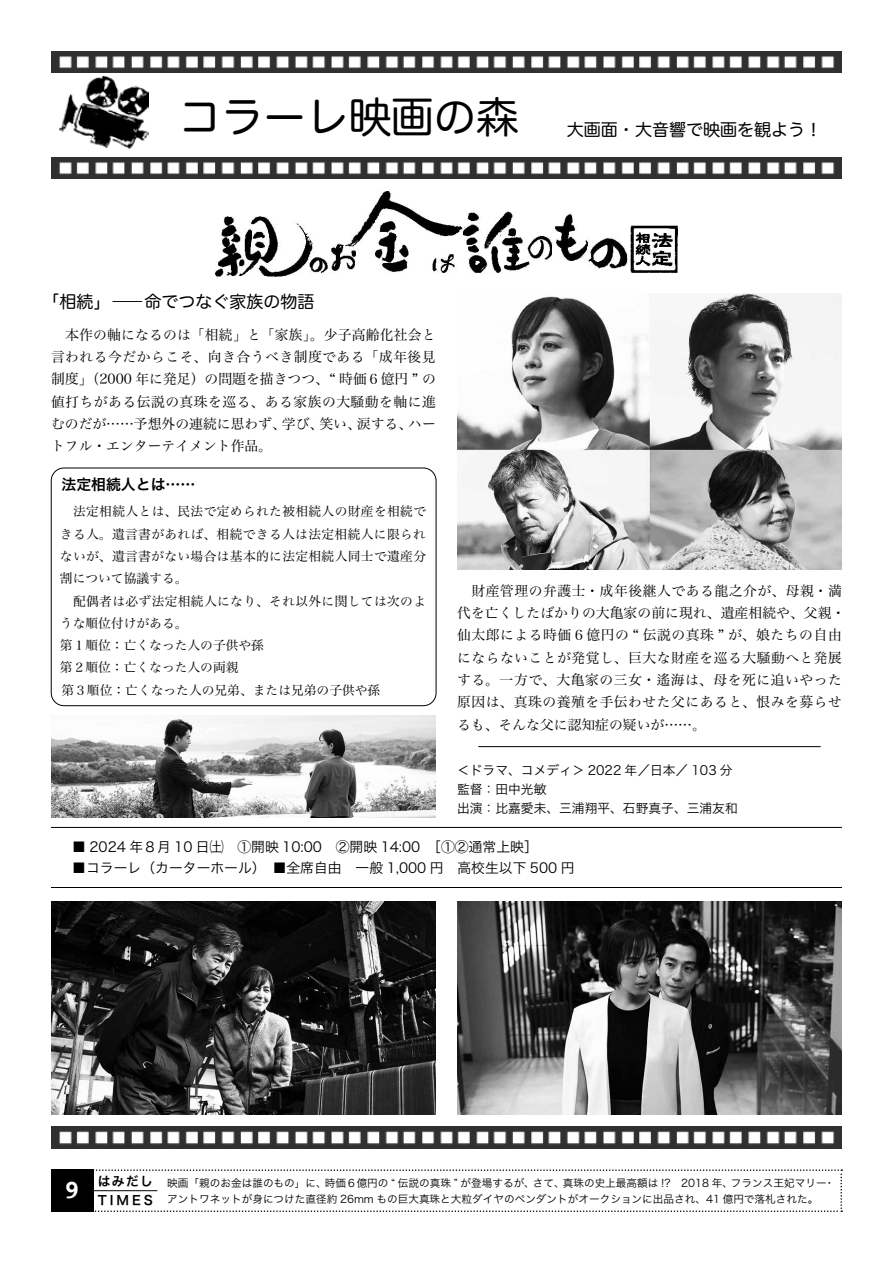
<style>
.page{position:relative;width:893px;height:1263px;background:#fff}
.page>*{position:absolute;margin:0;border:0;box-sizing:border-box;transform-origin:0 0}
.t1{font:42.45px "Hira Maru Pro W4";color:#000}
.t2{font:700 25.5px "Courier";color:#fff}
.t3{font:16.95px "Hira Maru Pro W4";color:#000}
.t4{font:14.85px "Hira Kaku Pro W6";color:#000}
.t5{font:13.8px/22.4px "Hira Min Pro W3";letter-spacing:.035em;color:#000}
.t6{font:13.8px "Hira Kaku Pro W3";color:#000}
.t7{font:12.75px/22.4px "Hira Min Pro W3";letter-spacing:.025em;color:#000}
.t8{font:12.75px/19.2px "Hira Kaku Pro W3";color:#000}
.t9{font:12.75px/19.2px "Hira Kaku Pro W6";letter-spacing:.235em;color:#000}
.t10{font:10.65px "Hira Kaku Pro W3";color:#000}
</style>
<div class="page">
<svg style="left:94px;top:1169px;width:748px;height:43px"></svg>
<div style="left:51px;top:1169px;width:43px;height:43px;background:#000"></div>
<hr style="left:94px;top:1190px;width:63px;height:1px;background:#000">
<img style="left:60px;top:77px;width:88px;height:72px">
<img style="left:51px;top:157px;width:791px;height:22px">
<img style="left:51px;top:51px;width:791px;height:21px">
<img style="left:51px;top:1127px;width:791px;height:21px">
<img style="left:216px;top:191px;width:461px;height:85px">
<img style="left:457px;top:294px;width:385px;height:275px">
<hr style="left:478px;top:746px;width:343px;height:1px;background:#000">
<img style="left:51px;top:715px;width:385px;height:102px">
<img style="left:51px;top:901px;width:385px;height:213px">
<img style="left:457px;top:901px;width:385px;height:213px">
<hr style="left:51px;top:827px;width:791px;height:1px;background:#000">
<hr style="left:51px;top:887px;width:791px;height:1px;background:#000">
<div style="left:51px;top:468px;width:385px;height:238px;border:1px solid #000;border-radius:13px"></div>
<h1 class="t1" style="left:179px;top:80px;width:342px">コラーレ映画の森</h1>
<p class="t3" style="left:533px;top:115px;width:291px">　　大画面・大音響で映画を観よう！</p>
<p class="t3" style="left:43px;top:287px;width:274px">「相続」―命でつなぐ家族の物語</p>
<p class="t5" style="left:51px;top:322px;width:386px;text-align:justify">　本作の軸になるのは「相続」と「家族」。少子高齢化社会と言われる今だからこそ、向き合うべき制度である「成年後見制度」（2000 年に発足）の問題を描きつつ、“ 時価６億円 ” の値打ちがある伝説の真珠を巡る、ある家族の大騒動を軸に進むのだが……予想外の連続に思わず、学び、笑い、涙する、ハートフル・エンターテイメント作品。</p>
<p class="t4" style="left:61px;top:471px;width:135px">法定相続人とは……</p>
<p class="t7" style="left:60px;top:499px;width:368px">　法定相続人とは、民法で定められた被相続人の財産を相続できる人。遺言書があれば、相続できる人は法定相続人に限られないが、遺言書がない場合は基本的に法定相続人同士で遺産分割について協議する。<br>　配偶者は必ず法定相続人になり、それ以外に関しては次のような順位付けがある。<br>第１順位：亡くなった人の子供や孫<br>第２順位：亡くなった人の両親<br>第３順位：亡くなった人の兄弟、または兄弟の子供や孫</p>
<p class="t5" style="left:457px;top:578px;width:390px">　財産管理の弁護士・成年後継人である龍之介が、母親・満代を亡くしたばかりの大亀家の前に現れ、遺産相続や、父親・仙太郎による時価６億円の “ 伝説の真珠 ” が、娘たちの自由にならないことが発覚し、巨大な財産を巡る大騒動へと発展する。一方で、大亀家の三女・遙海は、母を死に追いやった原因は、真珠の養殖を手伝わせた父にあると、恨みを募らせるも、そんな父に認知症の疑いが……。</p>
<p class="t8" style="left:457px;top:759px;width:282px">＜ドラマ、コメディ＞ 2022 年／日本／ 103 分監督：田中光敏<br>出演：比嘉愛未、三浦翔平、石野真子、三浦友和</p>
<p class="t6" style="left:72px;top:835px;width:467px">■ 2024 年８月 10 日㈯　①開映 10:00　②開映 14:00　［①②通常上映］</p>
<p class="t6" style="left:72px;top:856px;width:504px">■コラーレ（カーターホール）　■全席自由 一般 1,000 円 高校生以下 500 円</p>
<p class="t9" style="left:98px;top:1171px;width:57px">はみだし<br>TIMES</p>
<p class="t10" style="left:167px;top:1173px;width:669px">映画「親のお金は誰のもの」に、時価６億円の “ 伝説の真珠 ” が登場するが、さて、真珠の史上最高額は !?　2018 年、フランス王妃マリー・</p>
<h2 class="t2" style="left:65px;top:1169px;width:17px">9</h2>
<p class="t10" style="left:167px;top:1189px;width:653px">アントワネットが身につけた直径約 26mm もの巨大真珠と大粒ダイヤのペンダントがオークションに出品され、41 億円で落札された。</p>
</div>
